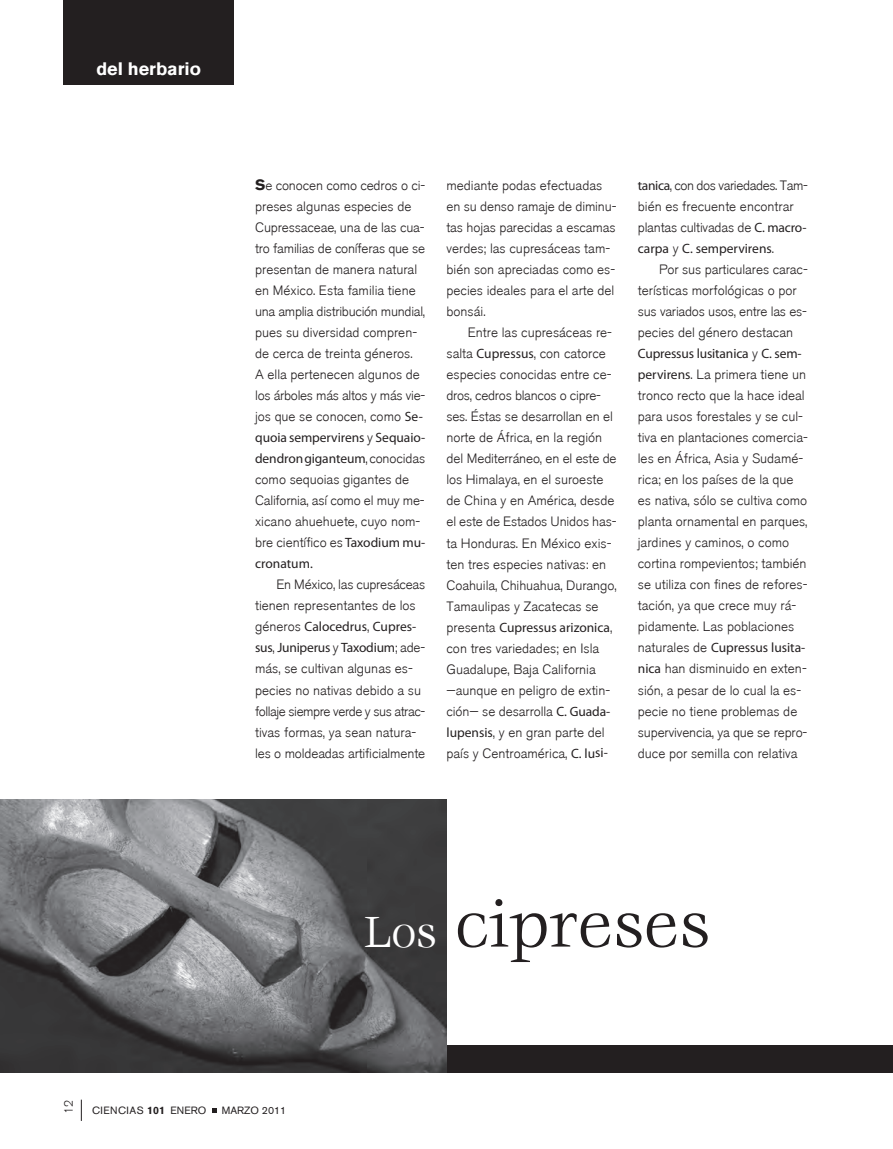
<style>
.page{position:relative;width:893px;height:1149px;background:#fff}
.page>*{position:absolute;margin:0;border:0;box-sizing:border-box;transform-origin:0 0}
.t1{font:71.4px "Veljovic";letter-spacing:-.01em;color:#231f20}
.t2{font:700 18px "Akzidenz Grotesk BE";color:#fff}
.t3{font:300 13.5px/21px "Akzidenz Grotesk BE";color:#231f20}
.t4{font:13.5px/21px "Myriad Pro";letter-spacing:-.005em;color:#231f20}
.t5{font:300 12px "Akzidenz Grotesk BE";color:#231f20}
.t6{font:10.5px "Akzidenz Grotesk BE";letter-spacing:.05em;color:#231f20}
.t7{font:10.5px "Akzidenz Grotesk BE";color:#231f20}
.s1{font-weight:700;font-size:15px}
.s2{font-family:"Myriad Pro";font-weight:400}
.s3{font-family:"Akzidenz Grotesk BE";font-weight:300}
.s4{font-size:48px;color:#fff}
.s5{font-weight:700}
</style>
<div class="page">
<svg style="left:81px;top:1099px;width:1px;height:21px"></svg>
<svg style="left:212px;top:1108px;width:4px;height:4px"></svg>
<div style="left:64px;top:0;width:170px;height:84px;background:#231f20"></div>
<div style="left:425px;top:1044px;width:468px;height:28px;background:#231f20"></div>
<img style="left:0;top:799px;width:446px;height:273px">
<h2 class="t2" style="left:96px;top:59px;width:106px">del herbario</h2>
<p class="t3" style="left:255px;top:175px;width:172px"><span class="s1">S</span>e conocen como cedros o ci&shy;pre ses algunas especies de<br>Cu pressaceae, una de las cua&shy;tro familias de coníferas que se presentan de ma ne ra natural en México. Esta familia tiene una amplia distri bu ción mun dial, pues su di ver si dad com pren&shy;de cerca de trein ta géneros.<br>A ella perte ne cen algunos de los árboles más altos y más vie&shy;jos que se cono cen, como <span class="s2">Se-</span></p>
<p class="t4" style="left:255px;top:428px;width:172px">quoia sempervirens <span class="s3">y</span> Se quaio&shy;dendron gi gan teum<span class="s3">, co no ci das</span></p>
<p class="t3" style="left:255px;top:469px;width:172px">como sequoias gigantes de<br>Ca lifornia, así como el muy me&shy;xicano ahue hue te, cuyo nom&shy;bre científico es <span class="s2">Taxodium mu-</span></p>
<p class="t4" style="left:255px;top:554px;width:59px">cronatum.</p>
<p class="t3" style="left:255px;top:574px;width:172px;text-indent:21px">En México, las cupresáceas tienen representantes de los</p>
<p class="t4" style="left:255px;top:617px;width:172px"><span class="s3">gé ne ros</span> Calocedrus<span class="s3">,</span> Cupres&shy;sus<span class="s3">,</span> Juniperus <span class="s3">y</span> Taxodium<span class="s3">; ade-</span></p>
<p class="t3" style="left:255px;top:658px;width:172px">más, se cultivan algunas es&shy;pe cies no nativas debido a su fo lla je siempre verde y sus atrac&shy;tivas formas, ya sean natura&shy;les o moldeadas artificialmente</p>
<p class="t3" style="left:446px;top:175px;width:172px">mediante podas efectuadas en su denso ramaje de dimi nu&shy;tas hojas parecidas a escamas ver des; las cupresáceas tam&shy;bién son apreciadas como es&shy;pecies ideales para el arte del bonsái.</p>
<p class="t3" style="left:446px;top:322px;width:172px;text-indent:21px">Entre las cupresáceas re&shy;sal ta <span class="s2">Cupressus</span>, con catorce especies conocidas entre ce&shy;dros, cedros blancos o cipre&shy;ses. Éstas se desarrollan en el nor te de África, en la región del Mediterráneo, en el este de los Himalaya, en el suroeste de China y en América, desde el este de Estados Unidos has&shy;ta Honduras. En México exis&shy;ten tres especies nativas: en<br>Coa huila, Chihuahua, Du ran go,<br>Tamaulipas y Zacatecas se</p>
<p class="t4" style="left:446px;top:617px;width:167px"><span class="s3">pre senta</span> Cupressus ari zo nica<span class="s3">,</span></p>
<p class="t3" style="left:446px;top:637px;width:165px">con tres variedades; en Is la<br>Gua da lupe, Baja Cali for nia —aun que en pe li gro de ex tin&shy;ción— se desarrolla <span class="s2">C. Gua da&shy;lu pen sis</span>, y en gran par te del país y Cen troamérica, <span class="s2">C. lu si-</span></p>
<p class="t3" style="left:638px;top:175px;width:172px"><span class="s2">ta ni ca</span>, con dos variedades. Tam&shy;bién es frecuente encontrar plan tas cul tivadas de <span class="s2">C. macro-</span></p>
<p class="t4" style="left:638px;top:239px;width:138px">carpa <span class="s3">y</span> C. sempervirens<span class="s3">.</span></p>
<p class="t3" style="left:638px;top:259px;width:171px;text-indent:21px">Por sus particulares carac&shy;terísticas morfológicas o por sus variados usos, entre las es&shy;pecies del género destacan</p>
<p class="t4" style="left:638px;top:344px;width:165px">Cupressus lusitanica <span class="s3">y</span> C. sem-</p>
<p class="t3" style="left:638px;top:364px;width:172px"><span class="s2">pervirens</span>. La primera tiene un tronco recto que la hace ideal para usos forestales y se cul&shy;tiva en plantaciones comer cia&shy;les en África, Asia y Sudamé&shy;rica; en los países de la que es nativa, sólo se cultiva como planta ornamental en parques, jardines y caminos, o como cor tina rompevientos; también se utiliza con fines de refo res&shy;ta ción, ya que crece muy rá&shy;pida mente. Las poblaciones</p>
<p class="t4" style="left:638px;top:638px;width:169px"><span class="s3">naturales de</span> Cupressus lusita-</p>
<p class="t3" style="left:638px;top:658px;width:171px"><span class="s2">nica</span> han disminuido en exten&shy;sión, a pesar de lo cual la es&shy;pe cie no tiene problemas de supervi vencia, ya que se repro&shy;duce por semilla con relativa</p>
<h1 class="t1" style="left:363px;top:889px;width:348px"><span class="s4">Los</span> cipreses</h1>
<p class="t5" style="left:62px;top:1113px;width:15px;rotate:-90deg">12</p>
<p class="t6" style="left:92px;top:1104px;width:116px">CIENCIAS <span class="s5">101</span> ENERO</p>
<p class="t7" style="left:222px;top:1104px;width:66px">MARZO 2011</p>
</div>
